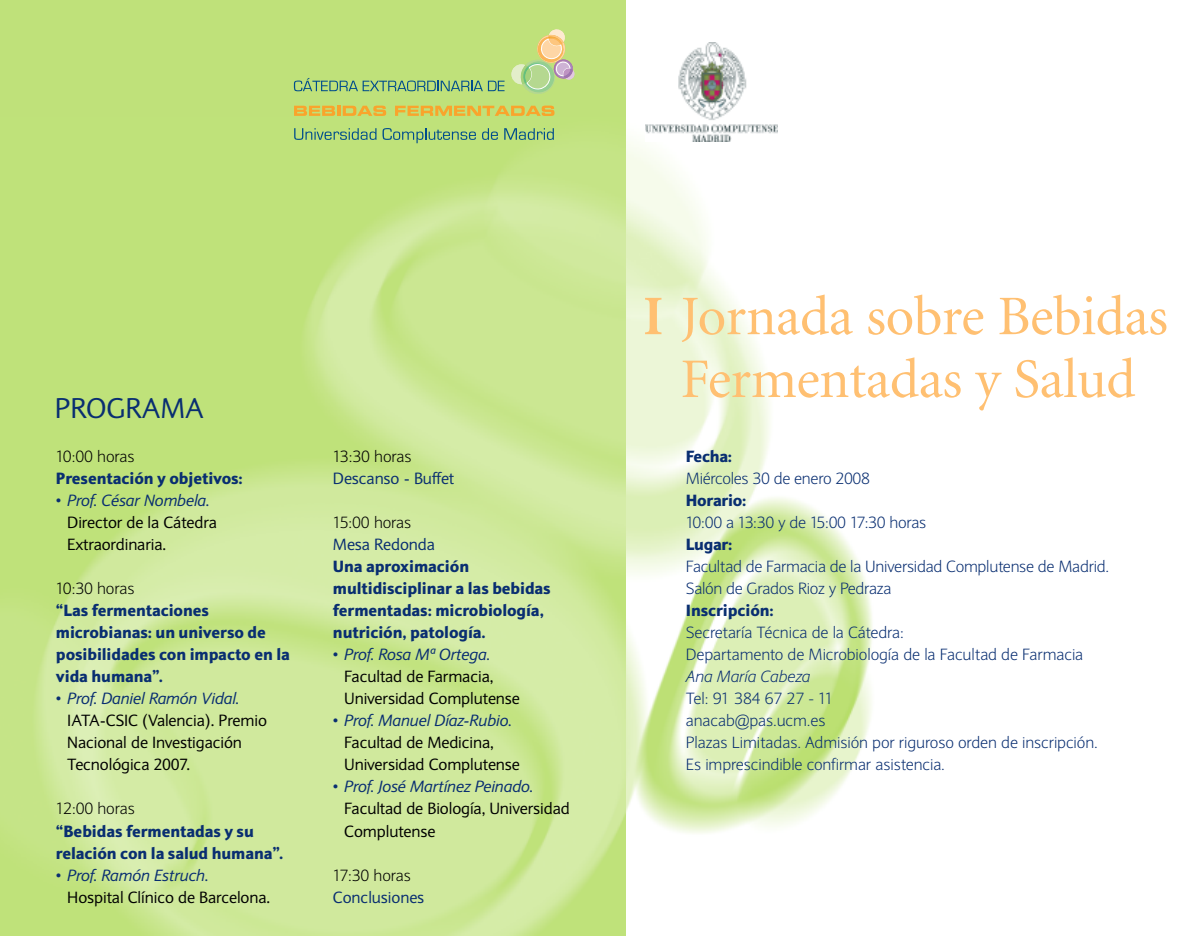
<style>
.page{position:relative;width:1191px;height:936px;background:#fff}
.page>*{position:absolute;margin:0;border:0;box-sizing:border-box;transform-origin:0 0}
.t1{font:55.8px/62.8px "Minion";letter-spacing:-.01em;color:#ffc072;text-align:center}
.t2{font:28px "Expert Sans";letter-spacing:-.005em;color:#092e71}
.t3{font:300 16px/22px "Expert Sans";letter-spacing:-.005em;color:#092e71}
.t4{font:900 16px/22px "Expert Sans";letter-spacing:-.005em;color:#092e71}
.t5{font:16px/22px "Expert Sans";letter-spacing:-.005em;color:#000}
.t6{font:italic 16px "Expert Sans";letter-spacing:-.005em;color:#092e71}
.t7{font:300 16px "Expert Sans";letter-spacing:-.005em;color:#000}
.t8{font:16px "Expert Sans";letter-spacing:-.005em;color:#092e71}
.t9{font:italic 300 16px "Expert Sans";letter-spacing:-.005em;color:#092e71}
.s1{font-weight:700}
</style>
<div class="page">
<img style="left:625px;top:117px;width:247px;height:818px">
<div style="left:0;top:0;width:625px;height:935px;background:#bfe17a"></div>
<img style="left:0;top:128px;width:625px;height:807px">
<svg style="left:294px;top:106px;width:92px;height:10px"></svg>
<svg style="left:395px;top:106px;width:159px;height:10px"></svg>
<svg style="left:294px;top:128px;width:82px;height:12px"></svg>
<svg style="left:382px;top:128px;width:94px;height:15px"></svg>
<svg style="left:482px;top:128px;width:16px;height:12px"></svg>
<svg style="left:504px;top:128px;width:50px;height:12px"></svg>
<svg style="left:511px;top:29px;width:64px;height:65px"></svg>
<svg style="left:294px;top:78px;width:210px;height:13px"></svg>
<img style="left:646px;top:42px;width:132px;height:99px">
<h2 class="t2" style="left:55px;top:398px;width:150px">PROGRAMA</h2>
<p class="t7" style="left:56px;top:451px;width:80px">10:00 horas</p>
<p class="t4" style="left:56px;top:469px;width:188px">Presentación y objetivos:</p>
<p class="t6" style="left:56px;top:495px;width:155px">• Prof. César Nombela.</p>
<p class="t5" style="left:67px;top:513px;width:151px">Director de la Cátedra<br>Extraordinaria.</p>
<p class="t7" style="left:56px;top:583px;width:80px">10:30 horas</p>
<p class="t4" style="left:56px;top:601px;width:235px">“Las fermentaciones microbianas: un universo de posibilidades con impacto en la vida humana”.</p>
<p class="t6" style="left:56px;top:693px;width:185px">• Prof. Daniel Ramón Vidal.</p>
<p class="t5" style="left:67px;top:711px;width:201px">IATA-CSIC (Valencia). Premio<br>Nacional de Investigación<br>Tecnológica 2007.</p>
<p class="t7" style="left:56px;top:803px;width:80px">12:00 horas</p>
<p class="t4" style="left:56px;top:821px;width:229px">“Bebidas fermentadas y su relación con la salud humana”.</p>
<p class="t6" style="left:56px;top:869px;width:154px">• Prof. Ramón Estruch.</p>
<p class="t5" style="left:67px;top:887px;width:204px">Hospital Clínico de Barcelona.</p>
<p class="t7" style="left:333px;top:451px;width:80px">13:30 horas</p>
<p class="t8" style="left:333px;top:473px;width:123px">Descanso - Buffet</p>
<p class="t7" style="left:333px;top:517px;width:80px">15:00 horas</p>
<p class="t8" style="left:333px;top:539px;width:103px">Mesa Redonda</p>
<p class="t4" style="left:333px;top:557px;width:219px">Una aproximación multidisciplinar a las bebidas fermentadas: microbiología, nutrición, patología.</p>
<p class="t6" style="left:333px;top:649px;width:159px">• Prof. Rosa Mª Ortega.</p>
<p class="t5" style="left:344px;top:667px;width:177px">Facultad de Farmacia,<br>Universidad Complutense</p>
<p class="t6" style="left:333px;top:715px;width:181px">• Prof. Manuel Díaz-Rubio.</p>
<p class="t5" style="left:344px;top:733px;width:177px">Facultad de Medicina,<br>Universidad Complutense</p>
<p class="t6" style="left:333px;top:781px;width:202px">• Prof. José Martínez Peinado.</p>
<p class="t5" style="left:344px;top:799px;width:227px">Facultad de Biología, Universidad<br>Complutense</p>
<p class="t7" style="left:333px;top:869px;width:80px">17:30 horas</p>
<p class="t8" style="left:333px;top:891px;width:93px">Conclusiones</p>
<h1 class="t1" style="left:643px;top:289px;width:526px"><span class="s1">I</span> Jornada sobre Bebidas<br>Fermentadas y Salud</h1>
<p class="t4" style="left:686px;top:447px;width:48px">Fecha:</p>
<p class="t3" style="left:686px;top:469px;width:186px">Miércoles 30 de enero 2008</p>
<p class="t4" style="left:686px;top:491px;width:62px">Horario:</p>
<p class="t3" style="left:686px;top:513px;width:242px">10:00 a 13:30 y de 15:00 17:30 horas</p>
<p class="t4" style="left:686px;top:535px;width:48px">Lugar:</p>
<p class="t3" style="left:686px;top:557px;width:425px">Facultad de Farmacia de la Universidad Complutense de Madrid.<br>Salón de Grados Rioz y Pedraza</p>
<p class="t4" style="left:686px;top:601px;width:90px">Inscripción:</p>
<p class="t3" style="left:686px;top:623px;width:399px">Secretaría Técnica de la Cátedra:<br>Departamento de Microbiología de la Facultad de Farmacia</p>
<p class="t9" style="left:686px;top:671px;width:126px">Ana María Cabeza</p>
<p class="t3" style="left:686px;top:689px;width:413px">Tel: 91 384 67 27 - 11<br>anacab@pas.ucm.es<br>Plazas Limitadas. Admisión por riguroso orden de inscripción.<br>Es imprescindible confirmar asistencia.</p>
</div>
